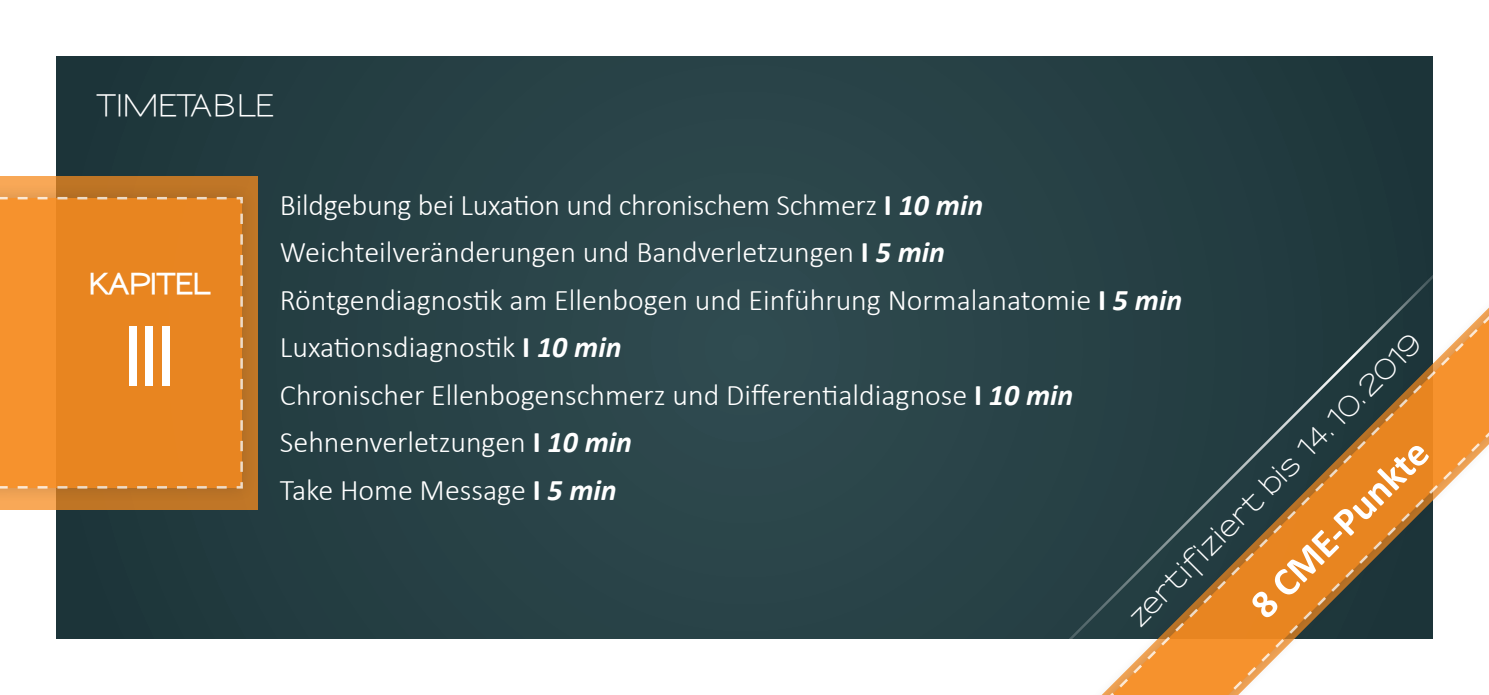
<style>
.page{position:relative;width:1489px;height:695px;background:#fff}
.page>*{position:absolute;margin:0;border:0;box-sizing:border-box;transform-origin:0 0}
.t1{font:800 75px "Sansumi";color:#fff}
.t2{font:700 40px "Calibri";color:#fff}
.t3{font:300 30px/47.5px "Calibri";color:#fff}
.t4{font:600 30px "Sansumi";letter-spacing:-.08em;color:#fff}
.t5{font:600 27.5px "Sansumi";color:#fff}
.t6{font:800 27.5px "Sansumi";letter-spacing:-.05em;color:#fff}
.s1{font-weight:700}
.s2{font-weight:700;font-style:italic}
</style>
<div class="page">
<div style="left:57px;top:57px;width:1375px;height:581px;background:#284247"></div>
<div style="left:1080px;top:192px;width:408px;height:502px;background:#231f20;opacity:.25"></div>
<svg style="left:1092px;top:204px;width:396px;height:16px"></svg>
<svg style="left:1003px;top:220px;width:485px;height:474px"></svg>
<svg style="left:0;top:176px;width:258px;height:333px;background:#cb8030"></svg>
<div style="left:0;top:182px;width:258px;height:322px;background:#231f20;opacity:.25"></div>
<svg style="left:0;top:196px;width:244px;height:293px;background:#ea8825"></svg>
<p class="t4" style="left:96px;top:90px;width:181px">TIMETABLE</p>
<p class="t6" style="left:88px;top:268px;width:125px">Kapitel</p>
<h1 class="t1" style="left:120px;top:312px;width:15px">III</h1>
<p class="t3" style="left:280px;top:180px;width:903px">Bildgebung bei Luxation und chronischem Schmerz <span class="s1">I</span> <span class="s2">10 min </span>Weichteilveränderungen und Bandverletzungen <span class="s1">I</span> <span class="s2">5 min<br></span>Röntgendiagnostik am Ellenbogen und Einführung Normalanatomie <span class="s1">I</span> <span class="s2">5 min </span>Luxationsdiagnostik <span class="s1">I</span> <span class="s2">10 min<br></span>Chronischer Ellenbogenschmerz und Differentialdiagnose <span class="s1">I</span> <span class="s2">10 min </span>Sehnenverletzungen <span class="s1">I</span> <span class="s2">10 min<br></span>Take Home Message <span class="s1">I</span> <span class="s2">5 min</span></p>
<p class="t5" style="left:1123px;top:610px;width:402px;rotate:-45deg">zertifiziert bis 14.10.2019</p>
<h2 class="t2" style="left:1236px;top:591px;width:235px;rotate:-45deg">8 CME-Punkte</h2>
</div>
